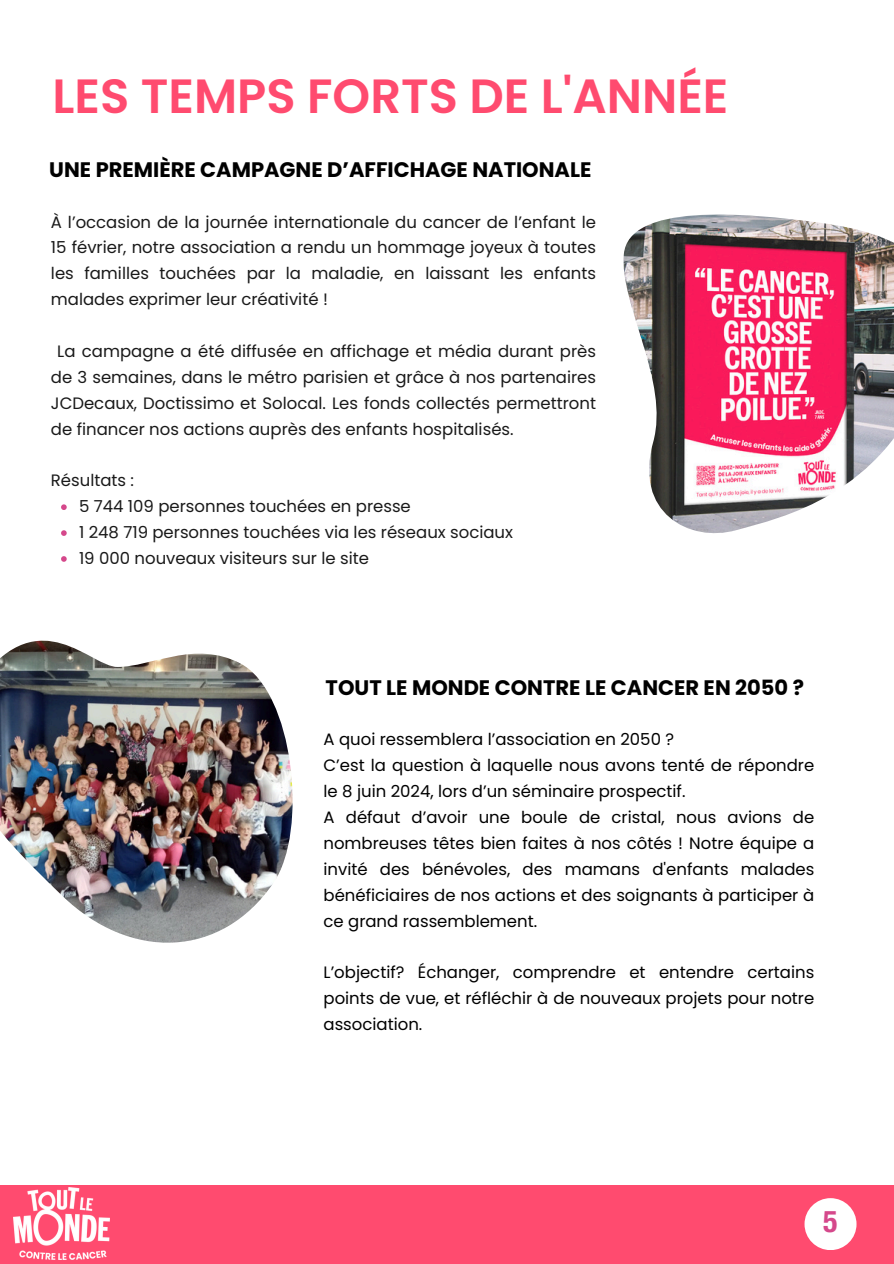
<style>
.page{position:relative;width:894px;height:1264px;background:#fff}
.page>*{position:absolute;margin:0;border:0;box-sizing:border-box;transform-origin:0 0}
.t1{font:600 48px "Poppins";color:#ff4b6f}
.t2{font:30px "Helvetica Neue LT 77 Bd Cn";color:#d5488b}
.t3{font:700 21px "Poppins";color:#000}
.t4{font:16.5px/25.8px "Poppins";color:#191919;text-align:justify}
.t5{font:16.5px/25.8px "Poppins";color:#000}
</style>
<div class="page">
<div style="left:0;top:1184px;width:893px;height:79px;background:#ff4b6f"></div>
<div style="left:804px;top:1198px;width:52px;height:52px;background:#fff;border-radius:50%"></div>
<img style="left:13px;top:1187px;width:97px;height:72px">
<img style="left:623px;top:214px;width:270px;height:319px">
<img style="left:0;top:640px;width:292px;height:302px">
<svg style="left:61px;top:504px;width:6px;height:6px"></svg>
<svg style="left:61px;top:530px;width:6px;height:6px"></svg>
<svg style="left:61px;top:556px;width:6px;height:6px"></svg>
<h2 class="t1" style="left:53px;top:63px;width:677px">LES TEMPS FORTS DE L'ANNÉE</h2>
<p class="t3" style="left:49px;top:155px;width:543px">UNE PREMIÈRE CAMPAGNE D’AFFICHAGE NATIONALE</p>
<p class="t4" style="left:51px;top:209px;width:546px">À l’occasion de la journée internationale du cancer de l’enfant le 15 février, notre association a rendu un hommage joyeux à toutes les familles touchées par la maladie, en laissant les enfants malades exprimer leur créativité !</p>
<p class="t4" style="left:51px;top:338px;width:546px;text-indent:6px">La campagne a été diffusée en affichage et média durant près de 3 semaines, dans le métro parisien et grâce à nos partenaires JCDecaux, Doctissimo et Solocal. Les fonds collectés permettront de financer nos actions auprès des enfants hospitalisés.</p>
<p class="t4" style="left:79px;top:467px;width:435px;text-align:left;text-indent:-28px">Résultats :<br>5 744 109 personnes touchées en presse<br>1 248 719 personnes touchées via les réseaux sociaux 19 000 nouveaux visiteurs sur le site</p>
<p class="t3" style="left:325px;top:673px;width:480px">TOUT LE MONDE CONTRE LE CANCER EN 2050 ?</p>
<p class="t5" style="left:323px;top:726px;width:492px">A quoi ressemblera l’association en 2050 ?<br>C’est la question à laquelle nous avons tenté de répondre le 8 juin 2024, lors d’un séminaire prospectif.<br>A défaut d’avoir une boule de cristal, nous avions de nombreuses têtes bien faites à nos côtés ! Notre équipe a invité des bénévoles, des mamans d'enfants malades bénéficiaires de nos actions et des soignants à participer à ce grand rassemblement.</p>
<p class="t5" style="left:323px;top:959px;width:492px;text-align:justify">L’objectif? Échanger, comprendre et entendre certains points de vue, et réfléchir à de nouveaux projets pour notre association.</p>
<h1 class="t2" style="left:823px;top:1207px;width:16px">6</h1>
<h2 class="t2" style="left:823px;top:1207px;width:16px">5</h2>
</div>
